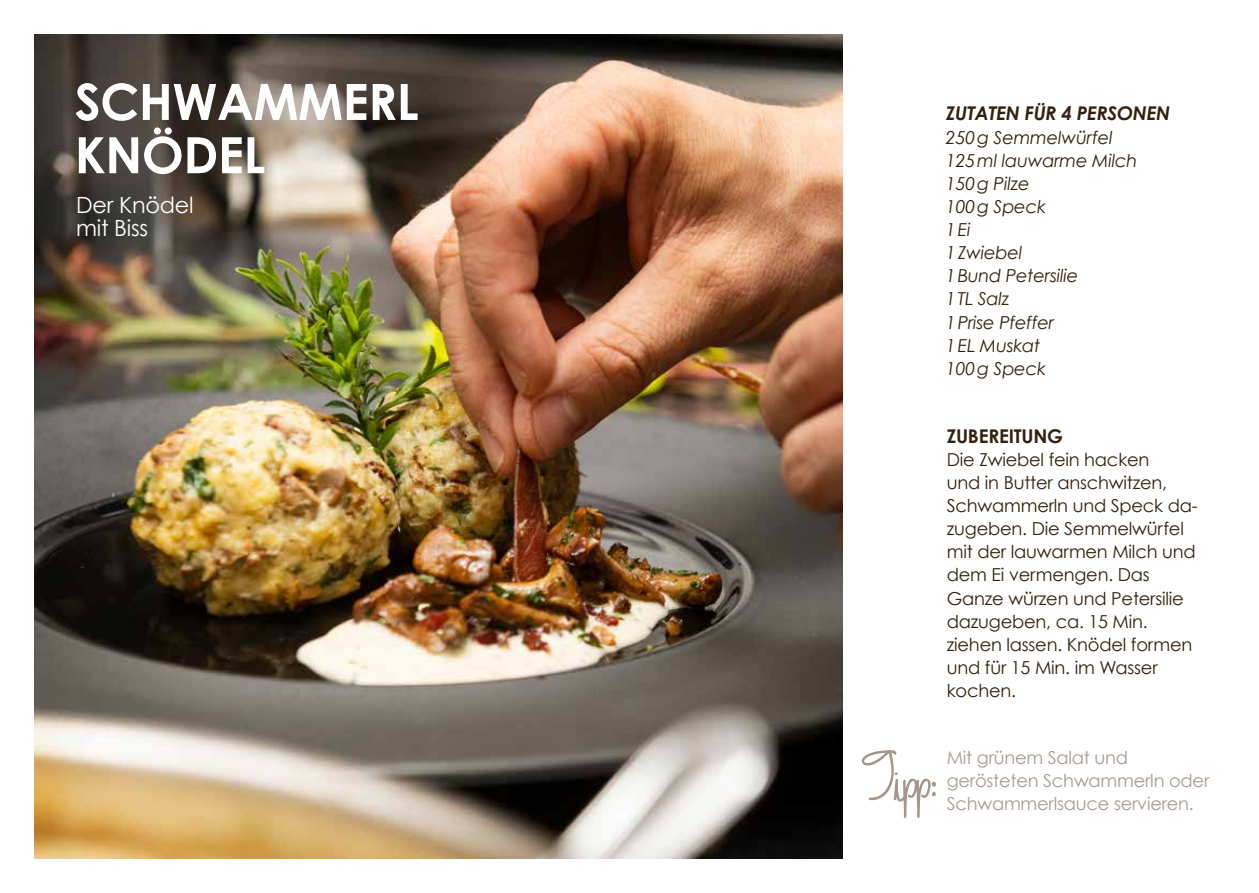
<style>
.page{position:relative;width:1259px;height:893px;background:#fff}
.page>*{position:absolute;margin:0;border:0;box-sizing:border-box;transform-origin:0 0}
.t1{font:700 50.1px/53.2px "Century Gothic";letter-spacing:-.01em;color:#fff}
.t2{font:22.35px/23.1px "Century Gothic";letter-spacing:-.01em;color:#fff}
.t3{font:italic 700 18.9px "Century Gothic";letter-spacing:-.01em;color:#33210e}
.t4{font:700 18.9px "Century Gothic";letter-spacing:-.01em;color:#33210e}
.t5{font:17.85px/23.1px "Century Gothic";letter-spacing:-.01em;color:#33210e}
.t6{font:italic 17.85px/23.1px "Century Gothic";letter-spacing:-.01em;color:#33210e}
.t7{font:17.85px/23.1px "Century Gothic";letter-spacing:-.01em;color:#a79b94}
</style>
<div class="page">
<img style="left:34px;top:34px;width:808px;height:825px">
<svg style="left:862px;top:750px;width:74px;height:68px"></svg>
<h1 class="t1" style="left:75px;top:74px;width:345px">SCHWAMMERL<br>KNÖDEL</h1>
<p class="t2" style="left:76px;top:193px;width:119px">Der Knödel mit Biss</p>
<p class="t3" style="left:946px;top:101px;width:226px">ZUTATEN FÜR 4 PERSONEN</p>
<p class="t6" style="left:946px;top:125px;width:193px">250g Semmelwürfel<br>125ml lauwarme Milch<br>150g Pilze<br>100g Speck<br>1Ei<br>1Zwiebel<br>1Bund Petersilie<br>1TL Salz<br>1Prise Pfeffer<br>1EL Muskat<br>100g Speck</p>
<p class="t4" style="left:947px;top:424px;width:118px">ZUBEREITUNG</p>
<p class="t5" style="left:947px;top:448px;width:252px">Die Zwiebel fein hacken<br>und in Butter anschwitzen,<br>Schwammerln und Speck da&shy;zugeben. Die Semmelwürfel mit der lauwarmen Milch und dem Ei vermengen. Das<br>Ganze würzen und Petersilie dazugeben, ca. 15 Min. ziehen lassen. Knödel formen und für 15 Min. im Wasser kochen.</p>
<p class="t7" style="left:946px;top:746px;width:264px">Mit grünem Salat und gerösteten Schwammerln oder<br>Schwammerlsauce servieren.</p>
</div>
